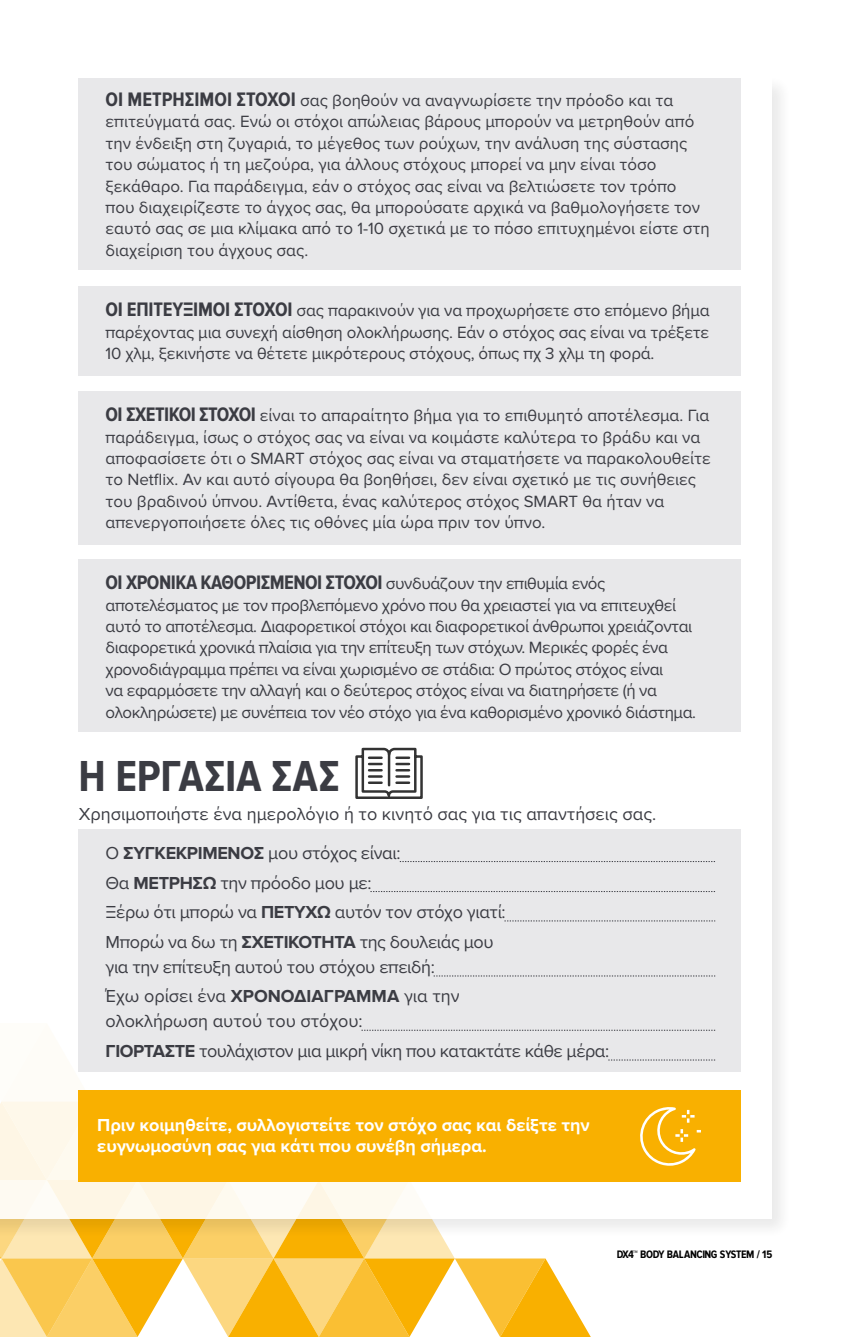
<style>
.page{position:relative;width:851px;height:1337px;background:#fff}
.page>*{position:absolute;margin:0;border:0;box-sizing:border-box;transform-origin:0 0}
.t1{font:700 45px "Proxima Nova Cond";color:#3b3c43}
.t2{font:700 20.25px "Proxima Nova Cond";letter-spacing:-.025em;color:#3b3c43}
.t3{font:18px/29.7px "Proxima Nova";letter-spacing:-.02em;color:#3b3c43}
.t4{font:18px/38.7px "Proxima Nova";color:#3b3c43}
.t5{font:700 18px/21.4px "Proxima Nova";color:#fff}
.t6{font:16.88px/21.4px "Proxima Nova";color:#3b3c43}
.t7{font:16.88px/21.4px "Proxima Nova";letter-spacing:-.025em;color:#3b3c43}
.t8{font:700 11.25px "Proxima Nova Cond";letter-spacing:-.03em;color:#000}
.s1{font-family:"Proxima Nova Cond";font-weight:700;font-size:20.25px}
.s2{font-family:"Proxima Nova";font-weight:400;font-size:16.88px}
.s3{font-weight:700}
</style>
<div class="page">
<div style="left:0;top:74px;width:792px;height:1165px;background:#f7f7f7"></div>
<div style="left:0;top:78px;width:772px;height:1141px;background:#fff"></div>
<div style="left:78px;top:78px;width:662px;height:192px;background:#e8e8ea"></div>
<div style="left:78px;top:392px;width:662px;height:153px;background:#e8e8ea"></div>
<div style="left:78px;top:559px;width:662px;height:172px;background:#e8e8ea"></div>
<div style="left:78px;top:286px;width:662px;height:90px;background:#e8e8ea"></div>
<div style="left:78px;top:829px;width:662px;height:242px;background:#e8e8ea"></div>
<svg style="left:400px;top:861px;width:315px;height:1px"></svg>
<svg style="left:504px;top:920px;width:211px;height:1px"></svg>
<svg style="left:433px;top:975px;width:282px;height:1px"></svg>
<svg style="left:370px;top:891px;width:345px;height:1px"></svg>
<div style="left:78px;top:1090px;width:662px;height:91px;background:#f9b000"></div>
<svg style="left:0;top:1029px;width:715px;height:307px"></svg>
<svg style="left:355px;top:747px;width:68px;height:52px"></svg>
<p class="t6" style="left:105px;top:90px;width:605px"><span class="s1">ΟΙ ΜΕΤΡΉΣΙΜΟΙ ΣΤΌΧΟΙ</span> σας βοηθούν να αναγνωρίσετε την πρόοδο και τα επιτεύγματά σας. Ενώ οι στόχοι απώλειας βάρους μπορούν να μετρηθούν από την ένδειξη στη ζυγαριά, το μέγεθος των ρούχων, την ανάλυση της σύστασης του σώματος ή τη μεζούρα, για άλλους στόχους μπορεί να μην είναι τόσο ξεκάθαρο. Για παράδειγμα, εάν ο στόχος σας είναι να βελτιώσετε τον τρόπο<br>που διαχειρίζεστε το άγχος σας, θα μπορούσατε αρχικά να βαθμολογήσετε τον εαυτό σας σε μια κλίμακα από το 1-10 σχετικά με το πόσο επιτυχημένοι είστε στη διαχείριση του άγχους σας.</p>
<p class="t6" style="left:105px;top:300px;width:605px;text-align:justify"><span class="s1">ΟΙ ΕΠΙΤΕΎΞΙΜΟΙ ΣΤΌΧΟΙ</span> σας παρακινούν για να προχωρήσετε στο επόμενο βήμα παρέχοντας μια συνεχή αίσθηση ολοκλήρωσης. Εάν ο στόχος σας είναι να τρέξετε 10 χλμ, ξεκινήστε να θέτετε μικρότερους στόχους, όπως πχ 3 χλμ τη φορά.</p>
<p class="t6" style="left:105px;top:405px;width:606px"><span class="s1">ΟΙ ΣΧΕΤΙΚΟΊ ΣΤΌΧΟΙ</span> είναι το απαραίτητο βήμα για το επιθυμητό αποτέλεσμα. Για παράδειγμα, ίσως ο στόχος σας να είναι να κοιμάστε καλύτερα το βράδυ και να αποφασίσετε ότι ο SMART στόχος σας είναι να σταματήσετε να παρακολουθείτε το Netflix. Αν και αυτό σίγουρα θα βοηθήσει, δεν είναι σχετικό με τις συνήθειες του βραδινού ύπνου. Αντίθετα, ένας καλύτερος στόχος SMART θα ήταν να απενεργοποιήσετε όλες τις οθόνες μία ώρα πριν τον ύπνο.</p>
<p class="t2" style="left:105px;top:571px;width:501px">ΟΙ ΧΡΟΝΙΚΆ ΚΑΘΟΡΙΣΜΈΝΟΙ ΣΤΌΧΟΙ <span class="s2">συνδυάζουν την επιθυμία ενός</span></p>
<p class="t7" style="left:105px;top:594px;width:592px">αποτελέσματος με τον προβλεπόμενο χρόνο που θα χρειαστεί για να επιτευχθεί αυτό το αποτέλεσμα. Διαφορετικοί στόχοι και διαφορετικοί άνθρωποι χρειάζονται διαφορετικά χρονικά πλαίσια για την επίτευξη των στόχων. Μερικές φορές ένα χρονοδιάγραμμα πρέπει να είναι χωρισμένο σε στάδια: Ο πρώτος στόχος είναι<br>να εφαρμόσετε την αλλαγή και ο δεύτερος στόχος είναι να διατηρήσετε (ή να ολοκληρώσετε) με συνέπεια τον νέο στόχο για ένα καθορισμένο χρονικό διάστημα.</p>
<h1 class="t1" style="left:78px;top:751px;width:263px">Η ΕΡΓΑΣΙΑ ΣΑΣ</h1>
<p class="t4" style="left:105px;top:795px;width:552px;text-indent:-27px">Χρησιμοποιήστε ένα ημερολόγιο ή το κινητό σας για τις απαντήσεις σας.<br>Ο <span class="s3">ΣΥΓΚΕΚΡΙΜΕΝΟΣ</span> μου στόχος είναι:</p>
<p class="t3" style="left:105px;top:868px;width:401px">Θα <span class="s3">ΜΕΤΡΉΣΩ</span> την πρόοδο μου με:<br>Ξέρω ότι μπορώ να <span class="s3">ΠΕΤΥΧΩ</span> αυτόν τον στόχο γιατί:<br>Μπορώ να δω τη <span class="s3">ΣΧΕΤΙΚΟΤΗΤΑ</span> της δουλειάς μου</p>
<p class="t3" style="left:105px;top:952px;width:355px">για την επίτευξη αυτού του στόχου επειδή:<br>Έχω ορίσει ένα <span class="s3">ΧΡΟΝΟΔΙΑΓΡΑΜΜΑ</span> για την</p>
<p class="t3" style="left:105px;top:1006px;width:505px">ολοκλήρωση αυτού του στόχου:<br><span class="s3">ΓΙΟΡΤΑΣΤΕ</span> τουλάχιστον μια μικρή νίκη που κατακτάτε κάθε μέρα:</p>
<p class="t5" style="left:97px;top:1114px;width:494px">Πριν κοιμηθείτε, συλλογιστείτε τον στόχο σας και δείξτε την ευγνωμοσύνη σας για κάτι που συνέβη σήμερα.</p>
<p class="t8" style="left:616px;top:1248px;width:157px">DX4™️ BODY BALANCING SYSTEM / 15</p>
</div>
